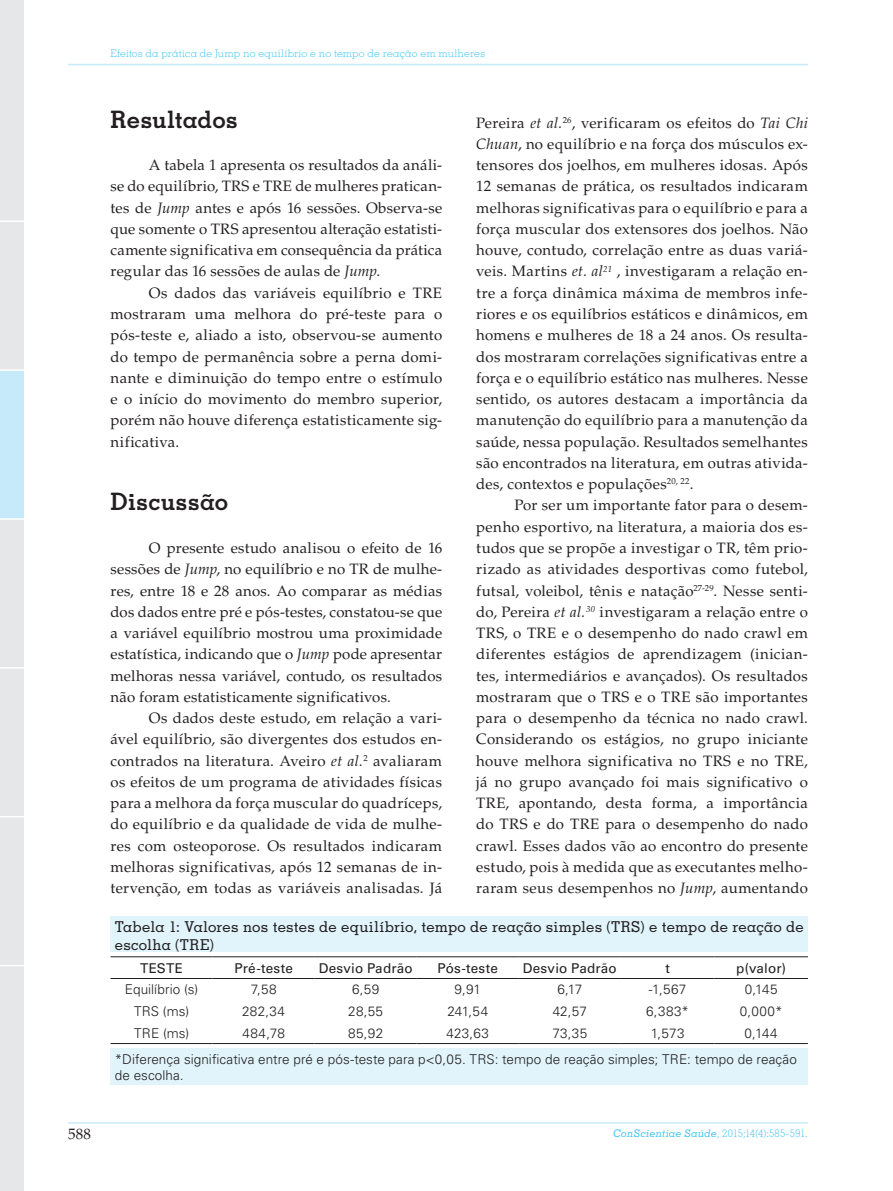
<style>
.page{position:relative;width:893px;height:1191px;background:#fff}
.page>*{position:absolute;margin:0;border:0;box-sizing:border-box;transform-origin:0 0}
.CS_Subtitulo{font:700 24px "Memphis LT Std";letter-spacing:.01em;color:#231f20}
.CS_Normal{font:15px/21.3px "Palatino LT Std";letter-spacing:.02em;color:#231f20;text-align:justify}
.CS_Tabela_-_titulo{font:500 15px/18px "Memphis LT Std";letter-spacing:.01em;color:#231f20}
.CS_Tabela_-_corpo{font:300 13.5px/16.2px "Univers LT Std";letter-spacing:.005em;color:#231f20}
.t1{font:13.5px "Univers LT Std";letter-spacing:.01em;color:#231f20}
.t2{font:300 10.5px "Memphis LT Std";letter-spacing:.01em;color:#40c7f4}
.s1{font-style:italic}
.s2{font-weight:500;font-style:italic}
</style>
<div class="page">
<hr style="left:68px;top:64px;width:740px;height:1px;background:#c6eafa">
<hr style="left:68px;top:1122px;width:740px;height:1px;background:#c6eafa">
<svg style="left:0;top:0;width:24px;height:1191px;background:#e2e7eb"></svg>
<hr style="left:0;top:964px;width:26px;height:2px;background:#fff">
<div style="left:111px;top:916px;width:697px;height:168px;background:#e1f4fc"></div>
<div style="left:111px;top:952px;width:697px;height:96px;background:#fff"></div>
<hr style="left:111px;top:956px;width:102px;height:1px;background:#231f20">
<hr style="left:213px;top:956px;width:102px;height:1px;background:#231f20">
<hr style="left:315px;top:956px;width:102px;height:1px;background:#231f20">
<hr style="left:417px;top:956px;width:102px;height:1px;background:#231f20">
<hr style="left:519px;top:956px;width:102px;height:1px;background:#231f20">
<hr style="left:621px;top:956px;width:93px;height:1px;background:#231f20">
<hr style="left:714px;top:956px;width:94px;height:1px;background:#231f20">
<hr style="left:111px;top:978px;width:102px;height:1px;background:#231f20">
<hr style="left:213px;top:978px;width:102px;height:1px;background:#231f20">
<hr style="left:315px;top:978px;width:102px;height:1px;background:#231f20">
<hr style="left:417px;top:978px;width:102px;height:1px;background:#231f20">
<hr style="left:519px;top:978px;width:102px;height:1px;background:#231f20">
<hr style="left:621px;top:978px;width:93px;height:1px;background:#231f20">
<hr style="left:714px;top:978px;width:94px;height:1px;background:#231f20">
<hr style="left:111px;top:1043px;width:102px;height:1px;background:#231f20">
<hr style="left:213px;top:1043px;width:102px;height:1px;background:#231f20">
<hr style="left:315px;top:1043px;width:102px;height:1px;background:#231f20">
<hr style="left:417px;top:1043px;width:102px;height:1px;background:#231f20">
<hr style="left:519px;top:1043px;width:102px;height:1px;background:#231f20">
<hr style="left:621px;top:1043px;width:93px;height:1px;background:#231f20">
<hr style="left:714px;top:1043px;width:94px;height:1px;background:#231f20">
<p class="t2" style="left:111px;top:47px;width:376px">Efeitos da prática de Jump no equilíbrio e no tempo de reação em mulheres</p>
<p class="CS_Subtitulo" style="left:111px;top:104px;width:129px">Resultados</p>
<p class="CS_Normal" style="left:111px;top:155px;width:333px;text-indent:38px">A tabela 1 apresenta os resultados da análi&shy;se do equilíbrio, TRS e TRE de mulheres pratican&shy;tes de <span class="s1">Jump</span> antes e após 16 sessões. Observa-se que somente o TRS apresentou alteração estatisti&shy;camente significativa em consequência da prática regular das 16 sessões de aulas de <span class="s1">Jump</span>.</p>
<p class="CS_Normal" style="left:111px;top:282px;width:333px;text-indent:38px">Os dados das variáveis equilíbrio e TRE mostraram uma melhora do pré-teste para o pós-teste e, aliado a isto, observou-se aumento do tempo de permanência sobre a perna domi&shy;nante e diminuição do tempo entre o estímulo e o início do movimento do membro superior, porém não houve diferença estatisticamente sig&shy;nificativa.</p>
<p class="CS_Normal" style="left:476px;top:112px;width:333px">Pereira <span class="s1">et al.</span><sup>26</sup>, verificaram os efeitos do <span class="s1">Tai Chi Chuan</span>, no equilíbrio e na força dos músculos ex&shy;tensores dos joelhos, em mulheres idosas. Após 12 semanas de prática, os resultados indicaram melhoras significativas para o equilíbrio e para a força muscular dos extensores dos joelhos. Não houve, contudo, correlação entre as duas variá&shy;veis. Martins <span class="s1">et. al</span><sup>21</sup> , investigaram a relação en&shy;tre a força dinâmica máxima de membros infe&shy;riores e os equilíbrios estáticos e dinâmicos, em homens e mulheres de 18 a 24 anos. Os resulta&shy;dos mostraram correlações significativas entre a força e o equilíbrio estático nas mulheres. Nesse sentido, os autores destacam a importância da manutenção do equilíbrio para a manutenção da saúde, nessa população. Resultados semelhantes são encontrados na literatura, em outras ativida&shy;des, contextos e populações<sup>20,</sup> <sup>22</sup>.</p>
<p class="CS_Normal" style="left:476px;top:495px;width:333px;text-indent:38px">Por ser um importante fator para o desem&shy;penho esportivo, na literatura, a maioria dos es&shy;tudos que se propõe a investigar o TR, têm prio&shy;rizado as atividades desportivas como futebol, futsal, voleibol, tênis e natação<sup>27-29</sup>. Nesse senti&shy;do, Pereira <span class="s1">et al.</span><sup>30</sup> investigaram a relação entre o TRS, o TRE e o desempenho do nado crawl em diferentes estágios de aprendizagem (inician&shy;tes, intermediários e avançados). Os resultados mostraram que o TRS e o TRE são importantes para o desempenho da técnica no nado crawl.<br>Considerando os estágios, no grupo iniciante houve melhora significativa no TRS e no TRE, já no grupo avançado foi mais significativo o TRE, apontando, desta forma, a importância do TRS e do TRE para o desempenho do nado crawl. Esses dados vão ao encontro do presente estudo, pois à medida que as executantes melho&shy;raram seus desempenhos no <span class="s1">Jump</span>, aumentando</p>
<p class="CS_Tabela_-_titulo" style="left:115px;top:917px;width:690px">Tabela 1: Valores nos testes de equilíbrio, tempo de reação simples (TRS) e tempo de reação de escolha (TRE)</p>
<p class="t1" style="left:140px;top:959px;width:44px">TESTE</p>
<p class="t1" style="left:234px;top:959px;width:60px">Pré-teste</p>
<p class="t1" style="left:319px;top:959px;width:96px">Desvio Padrão</p>
<p class="t1" style="left:438px;top:959px;width:62px">Pós-teste</p>
<p class="t1" style="left:523px;top:959px;width:96px">Desvio Padrão</p>
<p class="t1" style="left:665px;top:959px;width:6px">t</p>
<p class="t1" style="left:736px;top:959px;width:51px">p(valor)</p>
<p class="CS_Tabela_-_corpo" style="left:125px;top:981px;width:75px">Equilíbrio (s)</p>
<p class="CS_Tabela_-_corpo" style="left:251px;top:981px;width:27px">7,58</p>
<p class="CS_Tabela_-_corpo" style="left:352px;top:981px;width:29px">6,59</p>
<p class="CS_Tabela_-_corpo" style="left:454px;top:981px;width:28px">9,91</p>
<p class="CS_Tabela_-_corpo" style="left:557px;top:981px;width:26px">6,17</p>
<p class="CS_Tabela_-_corpo" style="left:649px;top:981px;width:39px">-1,567</p>
<p class="CS_Tabela_-_corpo" style="left:745px;top:981px;width:34px">0,145</p>
<p class="CS_Tabela_-_corpo" style="left:134px;top:1003px;width:57px">TRS (ms)</p>
<p class="CS_Tabela_-_corpo" style="left:242px;top:1003px;width:44px">282,34</p>
<p class="CS_Tabela_-_corpo" style="left:348px;top:1003px;width:36px">28,55</p>
<p class="CS_Tabela_-_corpo" style="left:447px;top:1003px;width:42px">241,54</p>
<p class="CS_Tabela_-_corpo" style="left:553px;top:1003px;width:36px">42,57</p>
<p class="CS_Tabela_-_corpo" style="left:646px;top:1003px;width:44px">6,383*</p>
<p class="CS_Tabela_-_corpo" style="left:740px;top:1003px;width:44px">0,000*</p>
<p class="CS_Tabela_-_corpo" style="left:134px;top:1024px;width:57px">TRE (ms)</p>
<p class="CS_Tabela_-_corpo" style="left:242px;top:1024px;width:44px">484,78</p>
<p class="CS_Tabela_-_corpo" style="left:348px;top:1024px;width:37px">85,92</p>
<p class="CS_Tabela_-_corpo" style="left:447px;top:1024px;width:44px">423,63</p>
<p class="CS_Tabela_-_corpo" style="left:552px;top:1024px;width:36px">73,35</p>
<p class="CS_Tabela_-_corpo" style="left:651px;top:1024px;width:35px">1,573</p>
<p class="CS_Tabela_-_corpo" style="left:745px;top:1024px;width:35px">0,144</p>
<p class="CS_Tabela_-_corpo" style="left:115px;top:1051px;width:683px">*Diferença significativa entre pré e pós-teste para p&lt;0,05. TRS: tempo de reação simples; TRE: tempo de reação de escolha.</p>
<p class="CS_Subtitulo" style="left:111px;top:487px;width:119px">Discussão</p>
<p class="CS_Normal" style="left:111px;top:537px;width:333px;text-indent:38px">O presente estudo analisou o efeito de 16 sessões de <span class="s1">Jump</span>, no equilíbrio e no TR de mulhe&shy;res, entre 18 e 28 anos. Ao comparar as médias dos dados entre pré e pós-testes, constatou-se que a variável equilíbrio mostrou uma proximidade estatística, indicando que o <span class="s1">Jump</span> pode apresentar melhoras nessa variável, contudo, os resultados não foram estatisticamente significativos.</p>
<p class="CS_Normal" style="left:111px;top:707px;width:333px;text-indent:38px">Os dados deste estudo, em relação a vari&shy;ável equilíbrio, são divergentes dos estudos en&shy;contrados na literatura. Aveiro <span class="s1">et al.</span><sup>2</sup> avaliaram os efeitos de um programa de atividades físicas para a melhora da força muscular do quadríceps, do equilíbrio e da qualidade de vida de mulhe&shy;res com osteoporose. Os resultados indicaram melhoras significativas, após 12 semanas de in&shy;tervenção, em todas as variáveis analisadas. Já</p>
<p class="CS_Normal" style="left:68px;top:1123px;width:24px">588</p>
<p class="t2" style="left:613px;top:1127px;width:196px"><span class="s2">ConScientiae Saúde</span>, 2015;14(4):585-591.</p>
</div>
